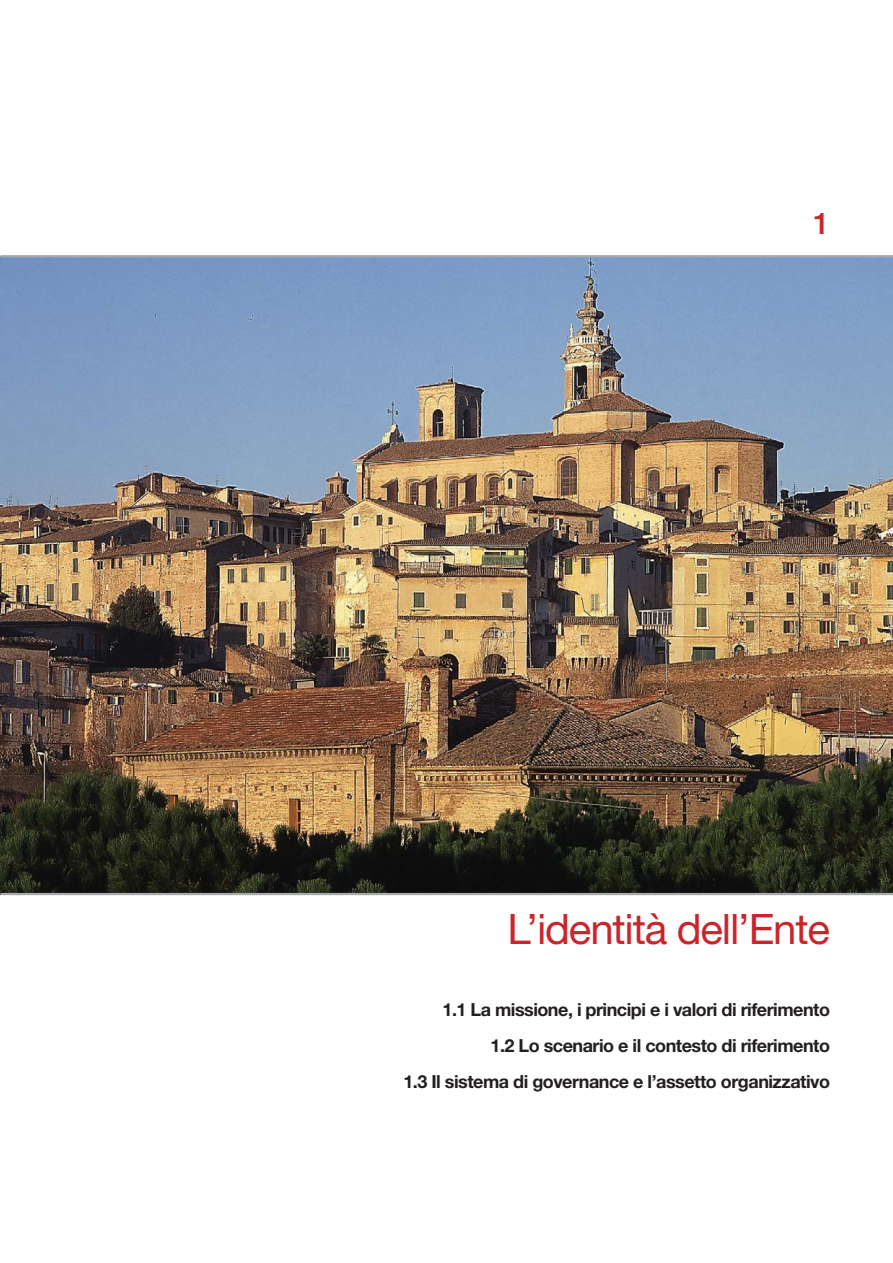
<style>
.page{position:relative;width:893px;height:1263px;background:#fff}
.page>*{position:absolute;margin:0;border:0;box-sizing:border-box;transform-origin:0 0}
.t1{font:42px "Helvetica Neue";letter-spacing:-.03em;color:#c9252b}
.t2{font:500 30px "Helvetica Neue";color:#c9252b}
.t3{font:700 18px/36px "Helvetica Neue";letter-spacing:-.03em;color:#231f20;text-align:right}
</style>
<div class="page">
<img style="left:0;top:257px;width:892px;height:636px">
<hr style="left:0;top:255px;width:892px;height:2px;background:#a7a9ac">
<hr style="left:0;top:893px;width:892px;height:2px;background:#a7a9ac">
<h2 class="t2" style="left:813px;top:213px;width:18px">1</h2>
<h1 class="t1" style="left:507px;top:914px;width:324px">L’identità dell’Ente</h1>
<p class="t3" style="left:403px;top:993px;width:428px">1.1 La missione, i principi e i valori di riferimento<br>1.2 Lo scenario e il contesto di riferimento<br>1.3 Il sistema di governance e l’assetto organizzativo</p>
</div>
